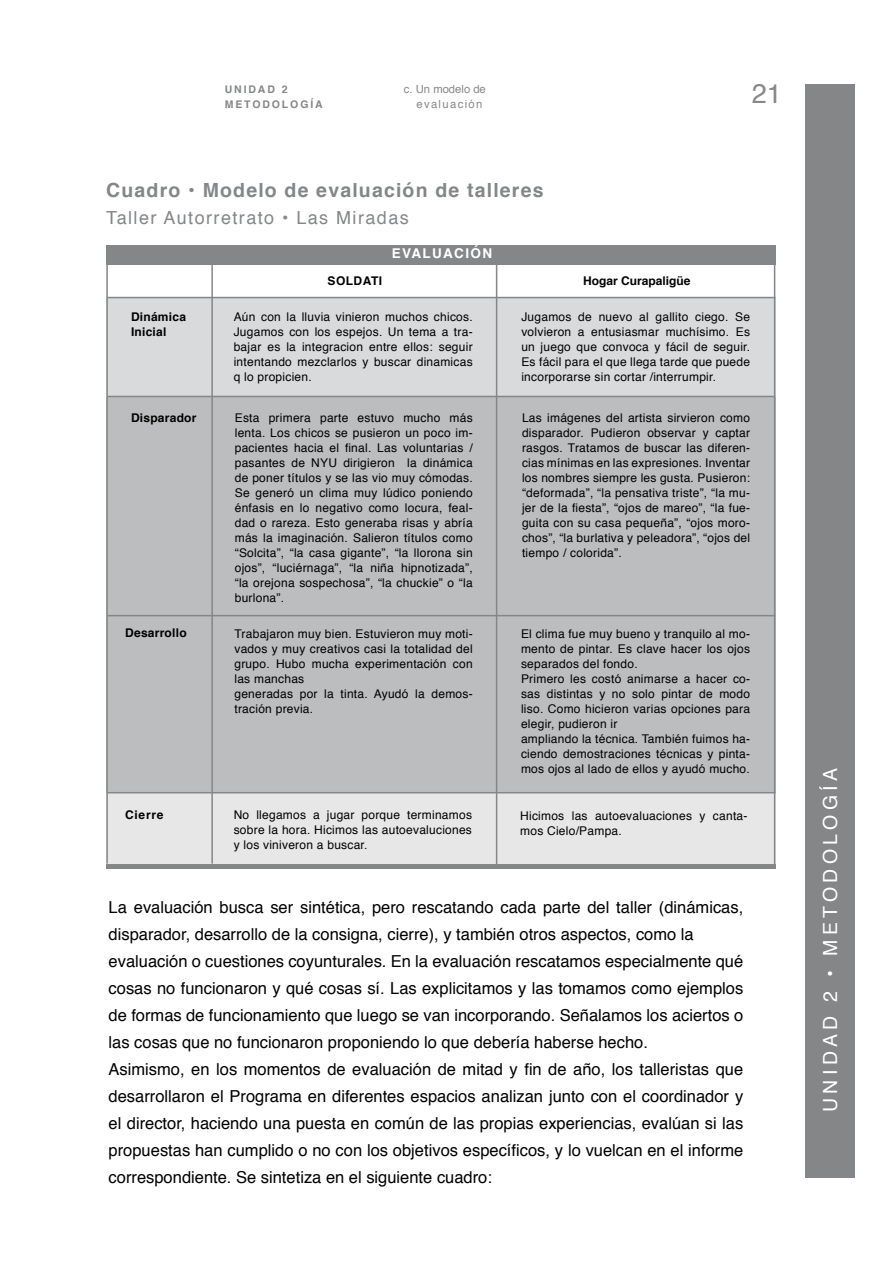
<style>
.page{position:relative;width:893px;height:1263px;background:#fff}
.page>*{position:absolute;margin:0;border:0;box-sizing:border-box;transform-origin:0 0}
.t1{font:27px "Helvetica";color:#87888a}
.t2{font:700 19.5px "Helvetica";letter-spacing:.06em;color:#848687}
.t3{font:19.5px "Helvetica";letter-spacing:.22em;color:#fff}
.t4{font:18px "Helvetica";letter-spacing:.08em;color:#848687}
.t5{font:16.5px/27px "Helvetica";color:#000}
.t6{font:700 13.5px "Helvetica";letter-spacing:.1em;color:#fff}
.t7{font:12px/15px "Helvetica";letter-spacing:.02em;color:#000;text-align:justify}
.t8{font:700 12px/15px "Helvetica";letter-spacing:.02em;color:#000}
.t9{font:700 12px "Helvetica";color:#000}
.t10{font:700 12px "Helvetica";letter-spacing:.04em;color:#000}
.t11{font:11.25px/15px "Helvetica";letter-spacing:.12em;color:#87888a}
.t12{font:700 10.5px/15px "Helvetica";letter-spacing:.18em;color:#848687}
</style>
<div class="page">
<div style="left:805px;top:84px;width:50px;height:1093px;background:#848687"></div>
<div style="left:106px;top:245px;width:669px;height:20px;background:#848687"></div>
<div style="left:106px;top:298px;width:669px;height:98px;background:#d9dadb"></div>
<div style="left:106px;top:590px;width:669px;height:202px;background:#bbbdbe"></div>
<div style="left:106px;top:793px;width:669px;height:72px;background:#e7e7e8"></div>
<div style="left:106px;top:397px;width:669px;height:201px;background:#bbbdbe"></div>
<hr style="left:106px;top:864px;width:669px;height:4px;background:#848687">
<hr style="left:496px;top:255px;width:1px;height:610px;background:#848687">
<hr style="left:211px;top:250px;width:2px;height:614px;background:#848687">
<hr style="left:106px;top:245px;width:2px;height:619px;background:#848687">
<hr style="left:774px;top:246px;width:1px;height:620px;background:#848687">
<hr style="left:107px;top:297px;width:668px;height:1px;background:#848687">
<hr style="left:107px;top:615px;width:668px;height:1px;background:#848687">
<hr style="left:107px;top:792px;width:668px;height:1px;background:#848687">
<hr style="left:107px;top:396px;width:668px;height:1px;background:#848687">
<p class="t12" style="left:225px;top:82px;width:100px">UNIDAD 2<br>METODOLOGÍA</p>
<p class="t11" style="left:416px;top:82px;width:71px;text-indent:-13px">c. Un modelo de evaluación</p>
<h2 class="t2" style="left:106px;top:174px;width:439px">Cuadro • Modelo de evaluación de talleres</h2>
<h3 class="t4" style="left:106px;top:204px;width:304px">Taller Autorretrato • Las Miradas</h3>
<p class="t6" style="left:392px;top:243px;width:102px">EVALUACIÓN</p>
<p class="t10" style="left:327px;top:271px;width:56px">SOLDATI</p>
<p class="t9" style="left:583px;top:271px;width:109px">Hogar Curapaligüe</p>
<h1 class="t1" style="left:752px;top:73px;width:32px">21</h1>
<p class="t8" style="left:131px;top:309px;width:57px">Dinámica<br>Inicial</p>
<p class="t8" style="left:131px;top:410px;width:67px">Disparador</p>
<p class="t8" style="left:125px;top:626px;width:63px">Desarrollo</p>
<p class="t7" style="left:234px;top:310px;width:241px">Aún con la lluvia vinieron muchos chicos.<br>Jugamos con los espejos. Un tema a tra&shy;bajar es la integracion entre ellos: seguir intentando mezclarlos y buscar dinamicas q lo propicien.</p>
<p class="t7" style="left:235px;top:411px;width:239px">Esta primera parte estuvo mucho más lenta. Los chicos se pusieron un poco im&shy;pacientes hacia el final. Las voluntarias / pasantes de NYU dirigieron la dinámica de poner títulos y se las vio muy cómodas.<br>Se generó un clima muy lúdico poniendo énfasis en lo negativo como locura, feal&shy;dad o rareza. Esto generaba risas y abría más la imaginación. Salieron títulos como “Solcita”, “la casa gigante”, “la llorona sin ojos”, “luciérnaga”, “la niña hipnotizada”, “la orejona sospechosa”, “la chuckie” o “la burlona”.</p>
<p class="t7" style="left:234px;top:627px;width:240px;text-align:left">Trabajaron muy bien. Estuvieron muy moti&shy;vados y muy creativos casi la totalidad del grupo. Hubo mucha experimentación con las manchas<br>generadas por la tinta. Ayudó la demos&shy;tración previa.</p>
<p class="t8" style="left:125px;top:807px;width:40px">Cierre</p>
<p class="t7" style="left:234px;top:808px;width:240px">No llegamos a jugar porque terminamos sobre la hora. Hicimos las autoevaluciones y los viniveron a buscar.</p>
<p class="t7" style="left:521px;top:310px;width:230px">Jugamos de nuevo al gallito ciego. Se volvieron a entusiasmar muchísimo. Es un juego que convoca y fácil de seguir.<br>Es fácil para el que llega tarde que puede incorporarse sin cortar /interrumpir.</p>
<p class="t7" style="left:522px;top:411px;width:230px">Las imágenes del artista sirvieron como disparador. Pudieron observar y captar rasgos. Tratamos de buscar las diferen&shy;cias mínimas en las expresiones. Inventar los nombres siempre les gusta. Pusieron: “deformada”, “la pensativa triste”, “la mu&shy;jer de la fiesta”, “ojos de mareo”, “la fue&shy;guita con su casa pequeña”, “ojos moro&shy;chos”, “la burlativa y peleadora”, “ojos del tiempo / colorida”.</p>
<p class="t7" style="left:521px;top:627px;width:231px;text-align:left">El clima fue muy bueno y tranquilo al mo&shy;mento de pintar. Es clave hacer los ojos separados del fondo.<br>Primero les costó animarse a hacer co&shy;sas distintas y no solo pintar de modo liso. Como hicieron varias opciones para elegir, pudieron ir<br>ampliando la técnica. También fuimos ha&shy;ciendo demostraciones técnicas y pinta&shy;mos ojos al lado de ellos y ayudó mucho.</p>
<p class="t7" style="left:520px;top:808px;width:229px">Hicimos las autoevaluaciones y canta&shy;mos Cielo/Pampa.</p>
<p class="t5" style="left:109px;top:894px;width:636px">La evaluación busca ser sintética, pero rescatando cada parte del taller (dinámicas, disparador, desarrollo de la consigna, cierre), y también otros aspectos, como la evaluación o cuestiones coyunturales. En la evaluación rescatamos especialmente qué cosas no funcionaron y qué cosas sí. Las explicitamos y las tomamos como ejemplos de formas de funcionamiento que luego se van incorporando. Señalamos los aciertos o las cosas que no funcionaron proponiendo lo que debería haberse hecho.<br>Asimismo, en los momentos de evaluación de mitad y fin de año, los talleristas que desarrollaron el Programa en diferentes espacios analizan junto con el coordinador y el director, haciendo una puesta en común de las propias experiencias, evalúan si las propuestas han cumplido o no con los objetivos específicos, y lo vuelcan en el informe correspondiente. Se sintetiza en el siguiente cuadro:</p>
<h2 class="t3" style="left:815px;top:1112px;width:345px;rotate:-90deg">UNIDAD 2 • METODOLOGÍA</h2>
</div>
